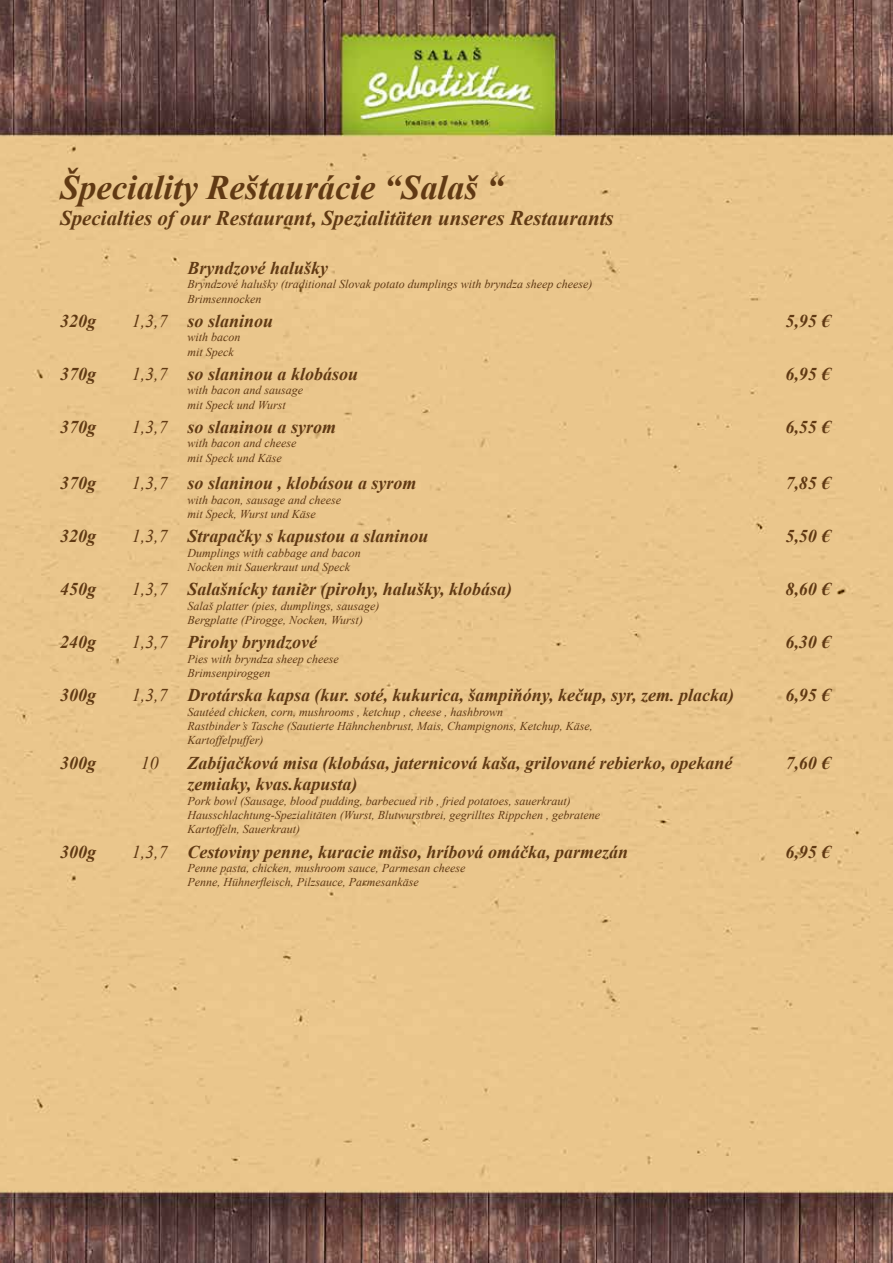
<style>
.page{position:relative;width:893px;height:1263px;background:#fff}
.page>*{position:absolute;margin:0;border:0;box-sizing:border-box;transform-origin:0 0}
.t1{font:italic 700 34.5px "Times New Roman";color:#603913}
.t2{font:italic 700 21px "Times New Roman";color:#603913}
.t3{font:italic 700 18px/21.6px "Times New Roman";color:#603913}
.t4{font:italic 18px "Times New Roman";color:#603913}
.t5{font:italic 12px/14.4px "Times New Roman";color:#603913}
.s1{font-weight:400}
</style>
<div class="page">
<img style="left:0;top:0;width:893px;height:1263px">
<h1 class="t1" style="left:60px;top:164px;width:445px">Špeciality Reštaurácie “Salaš “</h1>
<h2 class="t2" style="left:60px;top:203px;width:555px">Specialties of our Restaurant, Spezialitäten unseres Restaurants</h2>
<h3 class="t3" style="left:188px;top:257px;width:142px">Bryndzové halušky</h3>
<p class="t5" style="left:188px;top:277px;width:406px">Bryndzové halušky (traditional Slovak potato dumplings with bryndza sheep cheese)<br>Brimsennocken</p>
<h3 class="t3" style="left:60px;top:310px;width:37px">320g</h3>
<h3 class="t3" style="left:132px;top:310px;width:143px"><span class="s1">1,3,7</span> so slaninou</h3>
<p class="t5" style="left:188px;top:330px;width:55px">with bacon mit Speck</p>
<h3 class="t3" style="left:60px;top:363px;width:37px">370g</h3>
<h3 class="t3" style="left:132px;top:363px;width:228px"><span class="s1">1,3,7</span> so slaninou a klobásou</h3>
<p class="t5" style="left:188px;top:383px;width:117px">with bacon and sausage mit Speck und Wurst</p>
<h3 class="t3" style="left:60px;top:416px;width:37px">370g</h3>
<h3 class="t3" style="left:132px;top:416px;width:206px"><span class="s1">1,3,7</span> so slaninou a syrom</h3>
<p class="t5" style="left:188px;top:436px;width:110px">with bacon and cheese mit Speck und Käse</p>
<h3 class="t3" style="left:60px;top:472px;width:37px">370g</h3>
<h3 class="t3" style="left:132px;top:472px;width:286px"><span class="s1">1,3,7</span> so slaninou , klobásou a syrom</h3>
<p class="t5" style="left:188px;top:492px;width:155px">with bacon, sausage and cheese mit Speck, Wurst und Käse</p>
<h3 class="t3" style="left:60px;top:525px;width:37px">320g</h3>
<h3 class="t3" style="left:132px;top:525px;width:298px"><span class="s1">1,3,7</span> Strapačky s kapustou a slaninou</h3>
<p class="t5" style="left:188px;top:545px;width:175px">Dumplings with cabbage and bacon<br>Nocken mit Sauerkraut und Speck</p>
<h3 class="t3" style="left:60px;top:578px;width:37px">450g</h3>
<h3 class="t3" style="left:132px;top:578px;width:382px"><span class="s1">1,3,7</span> Salašnícky tanier (pirohy, halušky, klobása)</h3>
<p class="t5" style="left:188px;top:598px;width:194px">Salaš platter (pies, dumplings, sausage)<br>Bergplatte (Pirogge, Nocken, Wurst)</p>
<h3 class="t3" style="left:60px;top:631px;width:37px">240g</h3>
<h3 class="t3" style="left:132px;top:631px;width:187px"><span class="s1">1,3,7</span> Pirohy bryndzové</h3>
<p class="t5" style="left:188px;top:651px;width:153px">Pies with bryndza sheep cheese<br>Brimsenpiroggen</p>
<h3 class="t3" style="left:60px;top:684px;width:37px">300g</h3>
<h3 class="t3" style="left:132px;top:684px;width:604px"><span class="s1">1,3,7</span> Drotárska kapsa (kur. soté, kukurica, šampiňóny, kečup, syr, zem. placka)</h3>
<p class="t5" style="left:188px;top:704px;width:407px">Sautéed chicken, corn, mushrooms , ketchup , cheese , hashbrown<br>Rastbinder’s Tasche (Sautierte Hähnchenbrust, Mais, Champignons, Ketchup, Käse,<br>Kartoffelpuffer)</p>
<h3 class="t3" style="left:60px;top:751px;width:37px">300g</h3>
<h3 class="t4" style="left:141px;top:750px;width:19px">10</h3>
<h3 class="t3" style="left:188px;top:751px;width:546px">Zabíjačková misa (klobása, jaternicová kaša, grilované rebierko, opekané zemiaky, kvas.kapusta)</h3>
<p class="t5" style="left:188px;top:793px;width:414px">Pork bowl (Sausage, blood pudding, barbecued rib , fried potatoes, sauerkraut)<br>Hausschlachtung-Spezialitäten (Wurst, Blutwurstbrei, gegrilltes Rippchen , gebratene<br>Kartoffeln, Sauerkraut)</p>
<h3 class="t3" style="left:60px;top:840px;width:37px">300g</h3>
<h3 class="t3" style="left:132px;top:840px;width:498px"><span class="s1">1,3,7</span> Cestoviny penne, kuracie mäso, hríbová omáčka, parmezán</h3>
<p class="t5" style="left:188px;top:860px;width:279px">Penne pasta, chicken, mushroom sauce, Parmesan cheese<br>Penne, Hühnerfleisch, Pilzsauce, Parmesankäse</p>
<h3 class="t3" style="left:785px;top:310px;width:46px">5,95 €</h3>
<h3 class="t3" style="left:785px;top:363px;width:46px">6,95 €</h3>
<h3 class="t3" style="left:785px;top:416px;width:46px">6,55 €</h3>
<h3 class="t3" style="left:785px;top:472px;width:46px">7,85 €</h3>
<h3 class="t3" style="left:785px;top:525px;width:46px">5,50 €</h3>
<h3 class="t3" style="left:785px;top:578px;width:46px">8,60 €</h3>
<h3 class="t3" style="left:785px;top:631px;width:46px">6,30 €</h3>
<h3 class="t3" style="left:785px;top:684px;width:46px">6,95 €</h3>
<h3 class="t3" style="left:785px;top:751px;width:46px">7,60 €</h3>
<h3 class="t3" style="left:785px;top:840px;width:46px">6,95 €</h3>
</div>
